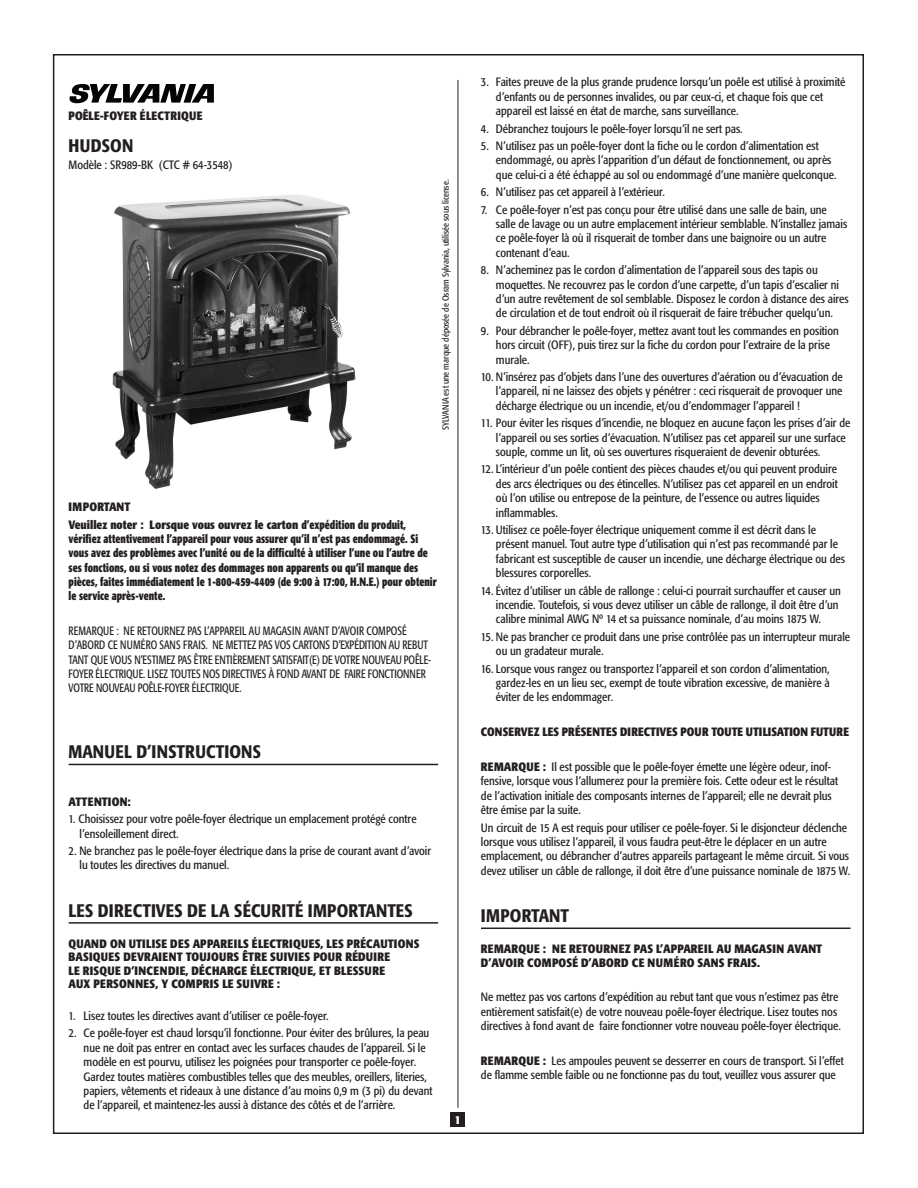
<style>
.page{position:relative;width:918px;height:1188px;background:#fff}
.page>*{position:absolute;margin:0;border:0;box-sizing:border-box;transform-origin:0 0}
.SECTION_HEADER{font:500 condensed 18px "Formata";letter-spacing:.01em;color:#231f20}
.Body_Copy{font:500 condensed 18px "Formata";letter-spacing:.01em;color:#231f20}
.Body_Copy_Bullets{font:condensed 12px/14.4px "Formata";color:#231f20}
.Body_Copy-2{font:condensed 12px/14.4px "Formata";color:#231f20}
.Body_Copy-3{font:700 condensed 12px/14.4px "Formata";color:#231f20}
.Warning{font:700 condensed 12px/13.5px "Formata";letter-spacing:.02em;color:#231f20}
.Body_Copy-4{font:condensed 12px/14.4px "Formata";color:#231f20;scale:.87 1}
.Warning-2{font:700 condensed 12px "Formata";color:#fff}
.BODY_COPY{font:condensed 9px "Formata";color:#231f20}
.s1{font-weight:700}
</style>
<div class="page">
<hr style="left:458px;top:80px;width:1px;height:1028px;background:#231f20">
<div style="left:451px;top:1112px;width:14px;height:15px;background:#231f20"></div>
<img style="left:112px;top:195px;width:244px;height:294px">
<hr style="left:69px;top:764px;width:369px;height:1px;background:#231f20">
<hr style="left:69px;top:922px;width:369px;height:2px;background:#231f20">
<hr style="left:481px;top:928px;width:370px;height:1px;background:#231f20">
<svg style="left:70px;top:84px;width:144px;height:19px"></svg>
<p class="Warning" style="left:69px;top:108px;width:135px">POÊLE-FOYER ÉLECTRIQUE</p>
<p class="Body_Copy" style="left:69px;top:134px;width:66px">HUDSON</p>
<p class="Body_Copy-2" style="left:69px;top:158px;width:165px">Modèle : SR989-BK (CTC # 64-3548)</p>
<p class="BODY_COPY" style="left:440px;top:430px;width:252px;rotate:-90deg">SYLVANIA est une marque déposée de Osram Sylvania, utilisée sous license.</p>
<p class="Warning" style="left:69px;top:500px;width:63px">IMPORTANT</p>
<p class="Body_Copy-3" style="left:69px;top:517px;width:370px">Veuillez noter : Lorsque vous ouvrez le carton d’expédition du produit, vérifiez attentivement l’appareil pour vous assurer qu’il n’est pas endommagé. Si vous avez des problèmes avec l’unité ou de la difficulté à utiliser l’une ou l’autre de ses fonctions, ou si vous notez des dommages non apparents ou qu’il manque des pièces, faites immédiatement le 1-800-459-4409 (de 9:00 à 17:00, H.N.E.) pour obtenir le service après-vente.</p>
<p class="Body_Copy-4" style="left:69px;top:624px;width:418px">REMARQUE : NE RETOURNEZ PAS L’APPAREIL AU MAGASIN AVANT D’AVOIR COMPOSÉ D’ABORD CE NUMÉRO SANS FRAIS. NE METTEZ PAS VOS CARTONS D’EXPÉDITION AU REBUT TANT QUE VOUS N’ESTIMEZ PAS ÊTRE ENTIÈREMENT SATISFAIT(E) DE VOTRE NOUVEAU POÊLE-FOYER ÉLECTRIQUE. LISEZ TOUTES NOS DIRECTIVES À FOND AVANT DE FAIRE FONCTIONNER VOTRE NOUVEAU POÊLE-FOYER ÉLECTRIQUE.</p>
<p class="SECTION_HEADER" style="left:69px;top:741px;width:194px">MANUEL D’INSTRUCTIONS</p>
<p class="Warning" style="left:69px;top:795px;width:64px">ATTENTION:</p>
<p class="Body_Copy-2" style="left:80px;top:812px;width:338px;text-indent:-11px">1. Choisissez pour votre poêle-foyer électrique un emplacement protégé contre l’ensoleillement direct.</p>
<p class="Body_Copy-2" style="left:80px;top:844px;width:353px;text-indent:-11px">2. Ne branchez pas le poêle-foyer électrique dans la prise de courant avant d’avoir lu toutes les directives du manuel.</p>
<p class="SECTION_HEADER" style="left:69px;top:899px;width:346px">LES DIRECTIVES DE LA SÉCURITÉ IMPORTANTES</p>
<p class="Warning" style="left:69px;top:937px;width:352px">QUAND ON UTILISE DES APPAREILS ÉLECTRIQUES, LES PRÉCAUTIONS BASIQUES DEVRAIENT TOUJOURS ÊTRE SUIVIES POUR RÉDUIRE<br>LE RISQUE D’INCENDIE, DÉCHARGE ÉLECTRIQUE, ET BLESSURE<br>AUX PERSONNES, Y COMPRIS LE SUIVRE :</p>
<p class="Body_Copy_Bullets" style="left:69px;top:1009px;width:262px">1. Lisez toutes les directives avant d’utiliser ce poêle-foyer.</p>
<p class="Body_Copy_Bullets" style="left:84px;top:1026px;width:350px;text-indent:-15px">2. Ce poêle-foyer est chaud lorsqu’il fonctionne. Pour éviter des brûlures, la peau nue ne doit pas entrer en contact avec les surfaces chaudes de l’appareil. Si le modèle en est pourvu, utilisez les poignées pour transporter ce poêle-foyer.<br>Gardez toutes matières combustibles telles que des meubles, oreillers, literies, papiers, vêtements et rideaux à une distance d’au moins 0,9 m (3 pi) du devant de l’appareil, et maintenez-les aussi à distance des côtés et de l’arrière.</p>
<p class="Warning-2" style="left:455px;top:1112px;width:7px">1</p>
<p class="Body_Copy_Bullets" style="left:496px;top:75px;width:351px;text-indent:-15px">3. Faites preuve de la plus grande prudence lorsqu’un poêle est utilisé à proximité d’enfants ou de personnes invalides, ou par ceux-ci, et chaque fois que cet appareil est laissé en état de marche, sans surveillance.</p>
<p class="Body_Copy_Bullets" style="left:481px;top:121px;width:263px">4. Débranchez toujours le poêle-foyer lorsqu’il ne sert pas.</p>
<p class="Body_Copy_Bullets" style="left:496px;top:139px;width:342px;text-indent:-15px">5. N’utilisez pas un poêle-foyer dont la fiche ou le cordon d’alimentation est endommagé, ou après l’apparition d’un défaut de fonctionnement, ou après que celui-ci a été échappé au sol ou endommagé d’une manière quelconque.</p>
<p class="Body_Copy_Bullets" style="left:481px;top:185px;width:185px">6. N’utilisez pas cet appareil à l’extérieur.</p>
<p class="Body_Copy_Bullets" style="left:496px;top:202px;width:353px;text-indent:-15px">7. Ce poêle-foyer n’est pas conçu pour être utilisé dans une salle de bain, une salle de lavage ou un autre emplacement intérieur semblable. N’installez jamais ce poêle-foyer là où il risquerait de tomber dans une baignoire ou un autre contenant d’eau.</p>
<p class="Body_Copy_Bullets" style="left:496px;top:263px;width:354px;text-indent:-15px">8. N’acheminez pas le cordon d’alimentation de l’appareil sous des tapis ou moquettes. Ne recouvrez pas le cordon d’une carpette, d’un tapis d’escalier ni d’un autre revêtement de sol semblable. Disposez le cordon à distance des aires de circulation et de tout endroit où il risquerait de faire trébucher quelqu’un.</p>
<p class="Body_Copy_Bullets" style="left:496px;top:323px;width:344px;text-indent:-15px">9. Pour débrancher le poêle-foyer, mettez avant tout les commandes en position hors circuit (OFF), puis tirez sur la fiche du cordon pour l’extraire de la prise murale.</p>
<p class="Body_Copy_Bullets" style="left:496px;top:370px;width:348px;text-align:justify;text-indent:-15px">10. N’insérez pas d’objets dans l’une des ouvertures d’aération ou d’évacuation de l’appareil, ni ne laissez des objets y pénétrer : ceci risquerait de provoquer une décharge électrique ou un incendie, et/ou d’endommager l’appareil !</p>
<p class="Body_Copy_Bullets" style="left:496px;top:416px;width:356px;text-indent:-15px">11. Pour éviter les risques d’incendie, ne bloquez en aucune façon les prises d’air de l’appareil ou ses sorties d’évacuation. N’utilisez pas cet appareil sur une surface souple, comme un lit, où ses ouvertures risqueraient de devenir obturées.</p>
<p class="Body_Copy_Bullets" style="left:496px;top:462px;width:343px;text-indent:-15px">12. L’intérieur d’un poêle contient des pièces chaudes et/ou qui peuvent produire des arcs électriques ou des étincelles. N’utilisez pas cet appareil en un endroit où l’on utilise ou entrepose de la peinture, de l’essence ou autres liquides inflammables.</p>
<p class="Body_Copy_Bullets" style="left:496px;top:523px;width:351px;text-indent:-15px">13. Utilisez ce poêle-foyer électrique uniquement comme il est décrit dans le présent manuel. Tout autre type d’utilisation qui n’est pas recommandé par le fabricant est susceptible de causer un incendie, une décharge électrique ou des blessures corporelles.</p>
<p class="Body_Copy_Bullets" style="left:496px;top:583px;width:346px;text-indent:-15px">14. Évitez d’utiliser un câble de rallonge : celui-ci pourrait surchauffer et causer un incendie. Toutefois, si vous devez utiliser un câble de rallonge, il doit être d’un calibre minimal AWG Nº 14 et sa puissance nominale, d’au moins 1875 W.</p>
<p class="Body_Copy_Bullets" style="left:496px;top:629px;width:356px;text-indent:-15px">15. Ne pas brancher ce produit dans une prise contrôlée pas un interrupteur murale ou un gradateur murale.</p>
<p class="Body_Copy_Bullets" style="left:496px;top:661px;width:335px;text-align:justify;text-indent:-15px">16. Lorsque vous rangez ou transportez l’appareil et son cordon d’alimentation, gardez-les en un lieu sec, exempt de toute vibration excessive, de manière à éviter de les endommager.</p>
<p class="Warning" style="left:481px;top:725px;width:370px">CONSERVEZ LES PRÉSENTES DIRECTIVES POUR TOUTE UTILISATION FUTURE</p>
<p class="Body_Copy-2" style="left:481px;top:760px;width:359px"><span class="s1">REMARQUE :</span> Il est possible que le poêle-foyer émette une légère odeur, inof&shy;fensive, lorsque vous l’allumerez pour la première fois. Cette odeur est le résultat de l’activation initiale des composants internes de l’appareil; elle ne devrait plus être émise par la suite.</p>
<p class="Body_Copy-2" style="left:481px;top:820px;width:371px">Un circuit de 15 A est requis pour utiliser ce poêle-foyer. Si le disjoncteur déclenche lorsque vous utilisez l’appareil, il vous faudra peut-être le déplacer en un autre emplacement, ou débrancher d’autres appareils partageant le même circuit. Si vous devez utiliser un câble de rallonge, il doit être d’une puissance nominale de 1875 W.</p>
<p class="SECTION_HEADER" style="left:481px;top:905px;width:90px">IMPORTANT</p>
<p class="Warning" style="left:481px;top:942px;width:343px">REMARQUE : NE RETOURNEZ PAS L’APPAREIL AU MAGASIN AVANT<br>D’AVOIR COMPOSÉ D’ABORD CE NUMÉRO SANS FRAIS.</p>
<p class="Body_Copy-2" style="left:481px;top:990px;width:361px">Ne mettez pas vos cartons d’expédition au rebut tant que vous n’estimez pas être entièrement satisfait(e) de votre nouveau poêle-foyer électrique. Lisez toutes nos directives à fond avant de faire fonctionner votre nouveau poêle-foyer électrique.</p>
<p class="Body_Copy-3" style="left:481px;top:1053px;width:16px">Remarque</p>
<p class="Body_Copy-2" style="left:481px;top:1054px;width:364px;text-indent:62px"><span class="s1">:</span> Les ampoules peuvent se desserrer en cours de transport. Si l’effet de flamme semble faible ou ne fonctionne pas du tout, veuillez vous assurer que</p>
</div>
